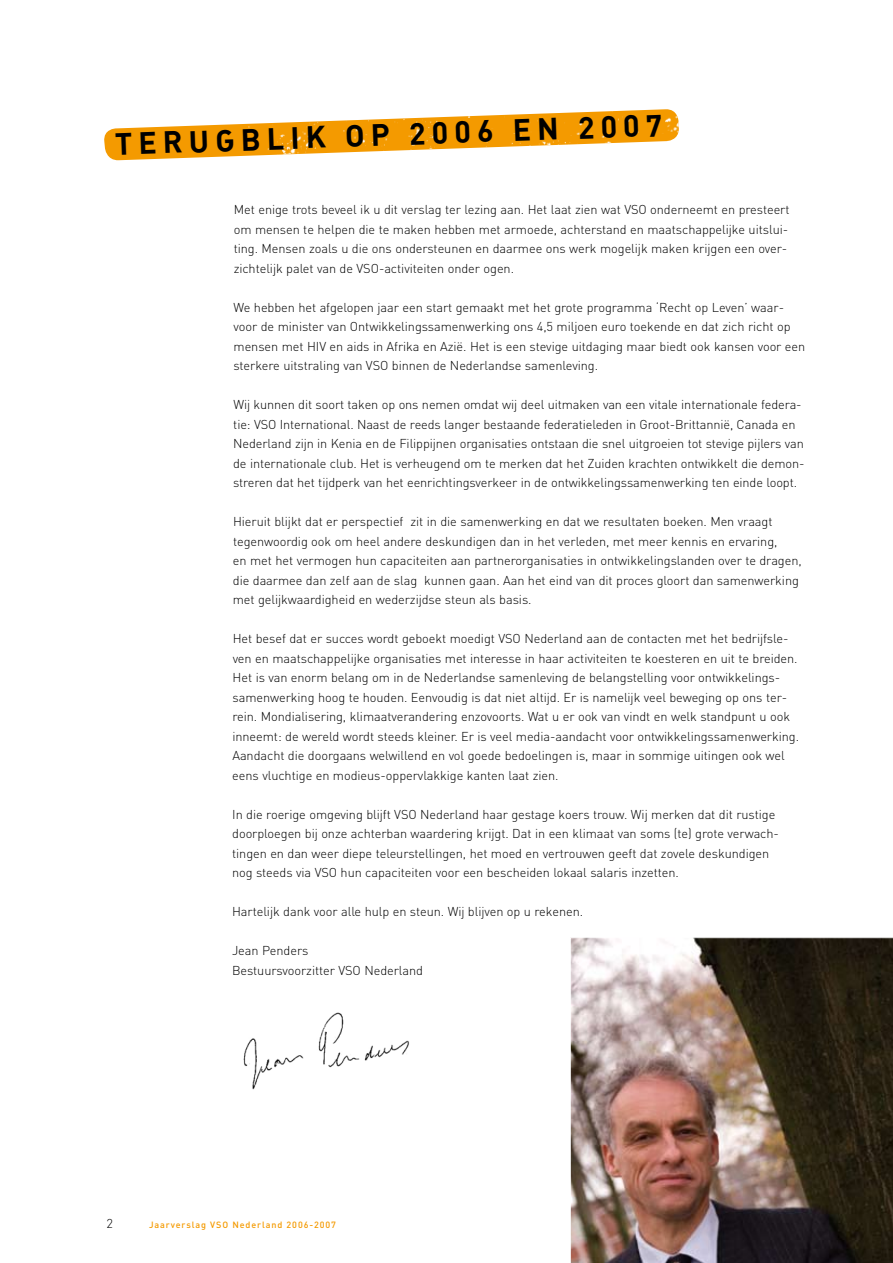
<style>
.page{position:relative;width:893px;height:1263px;background:#fff}
.page>*{position:absolute;margin:0;border:0;box-sizing:border-box;transform-origin:0 0}
.t1{font:700 30.45px "DIN";color:#000}
.t2{font:300 12.75px/19.5px "DIN";letter-spacing:-.005em;color:#000}
.t3{font:500 9px "DIN";letter-spacing:.1em;color:#f49a00}
</style>
<div class="page">
<img style="left:570px;top:938px;width:323px;height:325px">
<svg style="left:104px;top:127px;width:50px;height:34px;background:#f5a51c"></svg>
<img style="left:154px;top:109px;width:525px;height:50px">
<img style="left:243px;top:1012px;width:166px;height:78px">
<h1 class="t1" style="left:114px;top:124px;width:549px;rotate:-2deg">Terugblik op 2006 en 2007</h1>
<p class="t2" style="left:234px;top:200px;width:557px">Met enige trots beveel ik u dit verslag ter lezing aan. Het laat zien wat VSO onderneemt en presteert om mensen te helpen die te maken hebben met armoede, achterstand en maatschappelijke uitslui&shy;ting. Mensen zoals u die ons ondersteunen en daarmee ons werk mogelijk maken krijgen een over&shy;zichtelijk palet van de VSO-activiteiten onder ogen.</p>
<p class="t2" style="left:233px;top:297px;width:573px">We hebben het afgelopen jaar een start gemaakt met het grote programma ‘Recht op Leven’ waar&shy;voor de minister van Ontwikkelingssamenwerking ons 4,5 miljoen euro toekende en dat zich richt op mensen met HIV en aids in Afrika en Azië. Het is een stevige uitdaging maar biedt ook kansen voor een sterkere uitstraling van VSO binnen de Nederlandse samenleving.</p>
<p class="t2" style="left:233px;top:395px;width:573px">Wij kunnen dit soort taken op ons nemen omdat wij deel uitmaken van een vitale internationale federa&shy;tie: VSO International. Naast de reeds langer bestaande federatieleden in Groot-Brittannië, Canada en Nederland zijn in Kenia en de Filippijnen organisaties ontstaan die snel uitgroeien tot stevige pijlers van de internationale club. Het is verheugend om te merken dat het Zuiden krachten ontwikkelt die demon&shy;streren dat het tijdperk van het eenrichtingsverkeer in de ontwikkelingssamenwerking ten einde loopt.</p>
<p class="t2" style="left:233px;top:512px;width:570px">Hieruit blijkt dat er perspectief zit in die samenwerking en dat we resultaten boeken. Men vraagt tegenwoordig ook om heel andere deskundigen dan in het verleden, met meer kennis en ervaring,<br>en met het vermogen hun capaciteiten aan partnerorganisaties in ontwikkelingslanden over te dragen, die daarmee dan zelf aan de slag kunnen gaan. Aan het eind van dit proces gloort dan samenwerking met gelijkwaardigheid en wederzijdse steun als basis.</p>
<p class="t2" style="left:232px;top:629px;width:568px">Het besef dat er succes wordt geboekt moedigt VSO Nederland aan de contacten met het bedrijfsle&shy;ven en maatschappelijke organisaties met interesse in haar activiteiten te koesteren en uit te breiden.<br>Het is van enorm belang om in de Nederlandse samenleving de belangstelling voor ontwikkelings&shy;samenwerking hoog te houden. Eenvoudig is dat niet altijd. Er is namelijk veel beweging op ons ter&shy;rein. Mondialisering, klimaatverandering enzovoorts. Wat u er ook van vindt en welk standpunt u ook inneemt: de wereld wordt steeds kleiner. Er is veel media-aandacht voor ontwikkelingssamenwerking.<br>Aandacht die doorgaans welwillend en vol goede bedoelingen is, maar in sommige uitingen ook wel eens vluchtige en modieus-oppervlakkige kanten laat zien.</p>
<p class="t2" style="left:232px;top:804px;width:546px">In die roerige omgeving blijft VSO Nederland haar gestage koers trouw. Wij merken dat dit rustige doorploegen bij onze achterban waardering krijgt. Dat in een klimaat van soms (te) grote verwach&shy;tingen en dan weer diepe teleurstellingen, het moed en vertrouwen geeft dat zovele deskundigen nog steeds via VSO hun capaciteiten voor een bescheiden lokaal salaris inzetten.</p>
<p class="t2" style="left:232px;top:902px;width:353px">Hartelijk dank voor alle hulp en steun. Wij blijven op u rekenen.</p>
<p class="t2" style="left:232px;top:941px;width:193px">Jean Penders<br>Bestuursvoorzitter VSO Nederland</p>
<p class="t2" style="left:107px;top:1214px;width:8px">2</p>
<p class="t3" style="left:149px;top:1219px;width:188px">Jaarverslag VSO Nederland 2006-2007</p>
</div>
